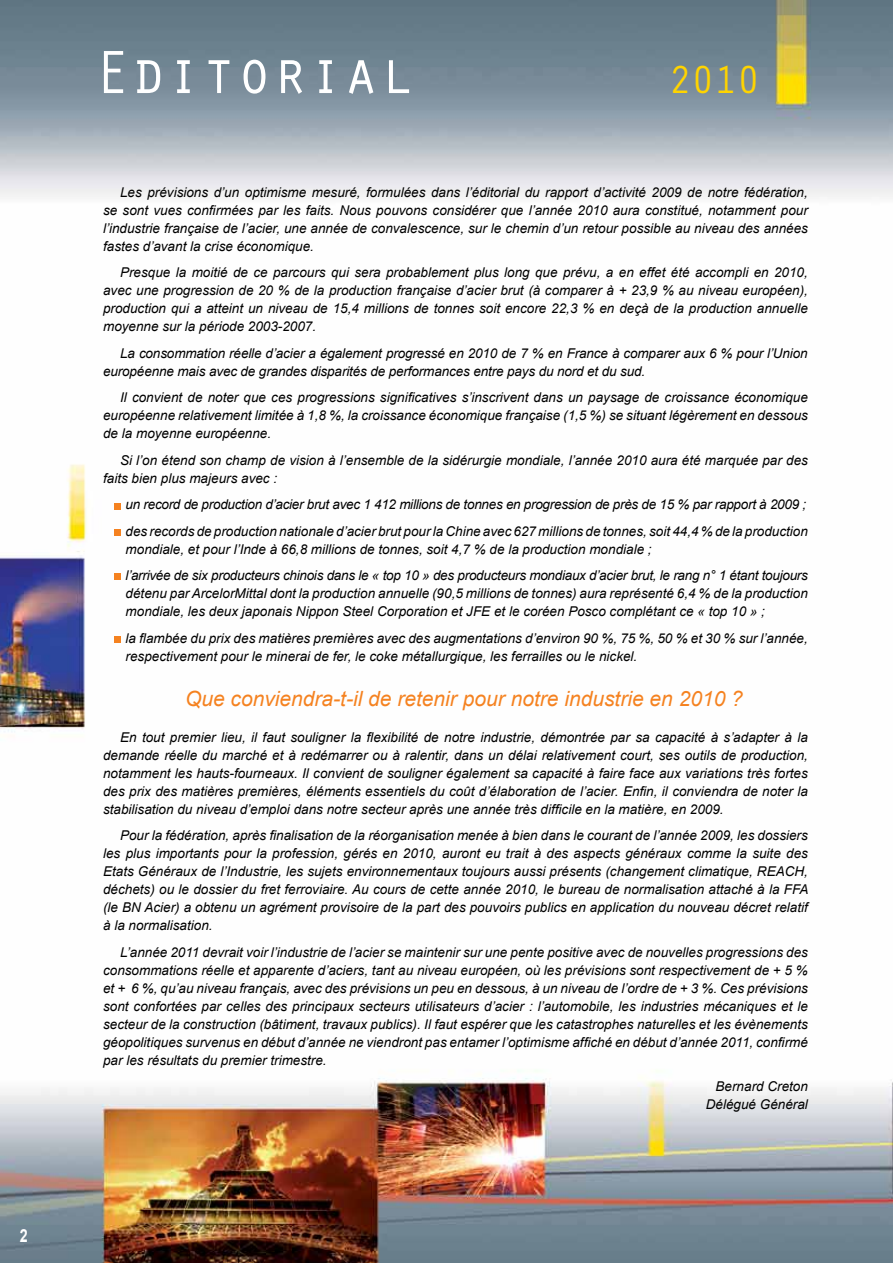
<style>
.page{position:relative;width:893px;height:1263px;background:#fff}
.page>*{position:absolute;margin:0;border:0;box-sizing:border-box;transform-origin:0 0}
.t1{font:63px "Orator Std";color:#fff;scale:.94 1}
.t2{font:40.5px "Orator Std";color:#ffd400;scale:.94 1}
.t3{font:italic 21px "Arial";color:#f58220}
.t4{font:700 18px "Arial";color:#fff;scale:.8 1}
.t5{font:italic 13.5px/18px "Arial";color:#000;text-align:justify}
.t6{font:italic 13.5px/26.5px "Arial";letter-spacing:-.02em;color:#000}
</style>
<div class="page">
<img style="left:0;top:0;width:893px;height:1263px">
<div style="left:114px;top:503px;width:7px;height:6px;background:#f58220"></div>
<div style="left:114px;top:529px;width:7px;height:7px;background:#f58220"></div>
<div style="left:114px;top:573px;width:7px;height:7px;background:#f58220"></div>
<div style="left:114px;top:636px;width:7px;height:7px;background:#f58220"></div>
<h3 class="t4" style="left:20px;top:1225px;width:12px">2</h3>
<h1 class="t1" style="left:95px;top:27px;width:342px">Editorial</h1>
<h2 class="t2" style="left:669px;top:51px;width:99px">2010</h2>
<p class="t5" style="left:103px;top:183px;width:706px;text-indent:17px">Les prévisions d’un optimisme mesuré, formulées dans l’éditorial du rapport d’activité 2009 de notre fédération, se sont vues confirmées par les faits. Nous pouvons considérer que l’année 2010 aura constitué, notamment pour l’industrie française de l’acier, une année de convalescence, sur le chemin d’un retour possible au niveau des années fastes d’avant la crise économique.</p>
<p class="t5" style="left:103px;top:264px;width:706px;text-indent:17px">Presque la moitié de ce parcours qui sera probablement plus long que prévu, a en effet été accompli en 2010, avec une progression de 20 % de la production française d’acier brut (à comparer à + 23,9 % au niveau européen), production qui a atteint un niveau de 15,4 millions de tonnes soit encore 22,3 % en deçà de la production annuelle moyenne sur la période 2003-2007.</p>
<p class="t5" style="left:103px;top:344px;width:706px;text-indent:17px">La consommation réelle d’acier a également progressé en 2010 de 7 % en France à comparer aux 6 % pour l’Union européenne mais avec de grandes disparités de performances entre pays du nord et du sud.</p>
<p class="t5" style="left:103px;top:389px;width:706px;text-indent:17px">Il convient de noter que ces progressions significatives s’inscrivent dans un paysage de croissance économique européenne relativement limitée à 1,8 %, la croissance économique française (1,5 %) se situant légèrement en dessous de la moyenne européenne.</p>
<p class="t5" style="left:103px;top:451px;width:706px;text-indent:17px">Si l’on étend son champ de vision à l’ensemble de la sidérurgie mondiale, l’année 2010 aura été marquée par des faits bien plus majeurs avec :</p>
<p class="t5" style="left:126px;top:491px;width:684px;line-height:26.5px">un record de production d’acier brut avec 1 412 millions de tonnes en progression de près de 15 % par rapport à 2009 ; des records de production nationale d’acier brut pour la Chine avec 627 millions de tonnes, soit 44,4 % de la production</p>
<p class="t6" style="left:126px;top:536px;width:684px">mondiale, et pour l’Inde à 66,8 millions de tonnes, soit 4,7 % de la production mondiale ;<br>l’arrivée de six producteurs chinois dans le « top 10 » des producteurs mondiaux d’acier brut, le rang n° 1 étant toujours</p>
<p class="t5" style="left:126px;top:585px;width:684px">détenu par ArcelorMittal dont la production annuelle (90,5 millions de tonnes) aura représenté 6,4 % de la production mondiale, les deux japonais Nippon Steel Corporation et JFE et le coréen Posco complétant ce « top 10 » ;</p>
<p class="t5" style="left:126px;top:629px;width:684px">la flambée du prix des matières premières avec des augmentations d’environ 90 %, 75 %, 50 % et 30 % sur l’année, respectivement pour le minerai de fer, le coke métallurgique, les ferrailles ou le nickel.</p>
<h3 class="t3" style="left:185px;top:686px;width:559px">Que conviendra-t-il de retenir pour notre industrie en 2010 ?</h3>
<p class="t5" style="left:103px;top:728px;width:706px;text-indent:17px">En tout premier lieu, il faut souligner la flexibilité de notre industrie, démontrée par sa capacité à s’adapter à la demande réelle du marché et à redémarrer ou à ralentir, dans un délai relativement court, ses outils de production, notamment les hauts-fourneaux. Il convient de souligner également sa capacité à faire face aux variations très fortes des prix des matières premières, éléments essentiels du coût d’élaboration de l’acier. Enfin, il conviendra de noter la stabilisation du niveau d’emploi dans notre secteur après une année très difficile en la matière, en 2009.</p>
<p class="t5" style="left:103px;top:826px;width:707px;text-indent:17px">Pour la fédération, après finalisation de la réorganisation menée à bien dans le courant de l’année 2009, les dossiers les plus importants pour la profession, gérés en 2010, auront eu trait à des aspects généraux comme la suite des Etats Généraux de l’Industrie, les sujets environnementaux toujours aussi présents (changement climatique, REACH, déchets) ou le dossier du fret ferroviaire. Au cours de cette année 2010, le bureau de normalisation attaché à la FFA (le BN Acier) a obtenu un agrément provisoire de la part des pouvoirs publics en application du nouveau décret relatif à la normalisation.</p>
<p class="t5" style="left:103px;top:943px;width:706px;text-indent:17px">L’année 2011 devrait voir l’industrie de l’acier se maintenir sur une pente positive avec de nouvelles progressions des consommations réelle et apparente d’aciers, tant au niveau européen, où les prévisions sont respectivement de + 5 % et + 6 %, qu’au niveau français, avec des prévisions un peu en dessous, à un niveau de l’ordre de + 3 %. Ces prévisions sont confortées par celles des principaux secteurs utilisateurs d’acier : l’automobile, les industries mécaniques et le secteur de la construction (bâtiment, travaux publics). Il faut espérer que les catastrophes naturelles et les évènements géopolitiques survenus en début d’année ne viendront pas entamer l’optimisme affiché en début d’année 2011, confirmé par les résultats du premier trimestre.</p>
<p class="t5" style="left:706px;top:1077px;width:104px;text-align:right">Bernard Creton<br>Délégué Général</p>
</div>
